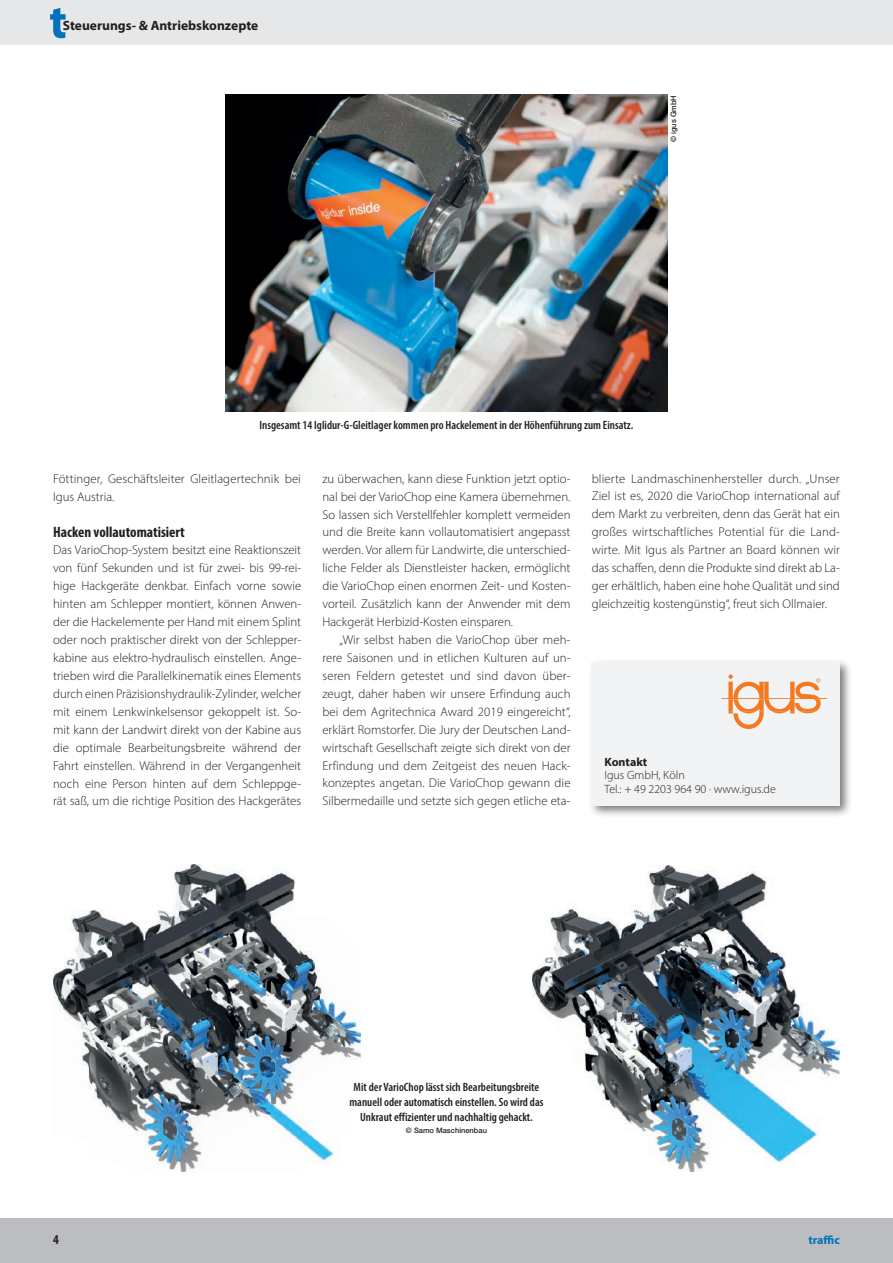
<style>
.page{position:relative;width:893px;height:1263px;background:#fff}
.page>*{position:absolute;margin:0;border:0;box-sizing:border-box;transform-origin:0 0}
.t1{font:700 condensed 15px "Myriad Pro";color:#231f20}
.t2{font:700 13.5px "Myriad Pro";color:#231f20}
.t3{font:700 condensed 13.5px "Myriad Pro";color:#231f20}
.t4{font:300 12.75px/18px "Myriad Pro";color:#231f20;text-align:justify}
.t5{font:600 condensed 12px/15px "Myriad Pro";color:#231f20;text-align:center}
.t6{font:300 12px/13.5px "Myriad Pro";color:#231f20}
.t7{font:700 12px "Myriad Pro";color:#231f20}
.t8{font:700 12px "Myriad Pro";color:#0072bc}
.t9{font:500 7.5px "Helvetica Neue LT Std";color:#231f20}
</style>
<div class="page">
<img style="left:225px;top:94px;width:443px;height:317px">
<div style="left:588px;top:658px;width:264px;height:160px;background:#231f20;opacity:.6"></div>
<div style="left:592px;top:662px;width:248px;height:143px;background:#f2f3f4"></div>
<svg style="left:722px;top:674px;width:105px;height:55px"></svg>
<img style="left:53px;top:864px;width:308px;height:307px">
<img style="left:532px;top:865px;width:308px;height:306px">
<div style="left:0;top:1218px;width:893px;height:45px;background:#bcbdc0"></div>
<div style="left:0;top:0;width:893px;height:45px;background:#e6e7e9"></div>
<svg style="left:50px;top:8px;width:16px;height:30px"></svg>
<p class="t2" style="left:63px;top:17px;width:197px">Steuerungs- &amp; Antriebskonzepte</p>
<p class="t9" style="left:669px;top:142px;width:48px;rotate:-90deg">© igus GmbH</p>
<p class="t5" style="left:260px;top:417px;width:375px">Insgesamt 14 Iglidur-G-Gleitlager kommen pro Hackelement in der Höhenführung zum Einsatz.</p>
<p class="t4" style="left:53px;top:469px;width:249px">Föttinger, Geschäftsleiter Gleitlagertechnik bei<br>Igus Austria.</p>
<p class="t1" style="left:53px;top:522px;width:133px">Hacken vollautomatisiert</p>
<p class="t4" style="left:53px;top:541px;width:250px">Das VarioChop-System besitzt eine Reaktionszeit von fünf Sekunden und ist für zwei- bis 99-rei&shy;hige Hackgeräte denkbar. Einfach vorne sowie hinten am Schlepper montiert, können Anwen&shy;der die Hackelemente per Hand mit einem Splint oder noch praktischer direkt von der Schlepper&shy;kabine aus elektro-hydraulisch einstellen. Ange&shy;trieben wird die Parallelkinematik eines Elements durch einen Präzisionshydraulik-Zylinder, welcher mit einem Lenkwinkelsensor gekoppelt ist. So&shy;mit kann der Landwirt direkt von der Kabine aus die optimale Bearbeitungsbreite während der Fahrt einstellen. Während in der Vergangenheit noch eine Person hinten auf dem Schleppge&shy;rät saß, um die richtige Position des Hackgerätes</p>
<p class="t4" style="left:322px;top:469px;width:250px">zu überwachen, kann diese Funktion jetzt optio&shy;nal bei der VarioChop eine Kamera übernehmen.<br>So lassen sich Verstellfehler komplett vermeiden und die Breite kann vollautomatisiert angepasst werden. Vor allem für Landwirte, die unterschied&shy;liche Felder als Dienstleister hacken, ermöglicht die VarioChop einen enormen Zeit- und Kosten&shy;vorteil. Zusätzlich kann der Anwender mit dem Hackgerät Herbizid-Kosten einsparen.</p>
<p class="t4" style="left:322px;top:631px;width:250px;text-indent:17px">„Wir selbst haben die VarioChop über meh&shy;rere Saisonen und in etlichen Kulturen auf un&shy;seren Feldern getestet und sind davon über&shy;zeugt, daher haben wir unsere Erfindung auch bei dem Agritechnica Award 2019 eingereicht“, erklärt Romstorfer. Die Jury der Deutschen Land&shy;wirtschaft Gesellschaft zeigte sich direkt von der Erfindung und dem Zeitgeist des neuen Hack&shy;konzeptes angetan. Die VarioChop gewann die Silbermedaille und setzte sich gegen etliche eta-</p>
<p class="t4" style="left:592px;top:469px;width:250px">blierte Landmaschinenhersteller durch. „Unser Ziel ist es, 2020 die VarioChop international auf dem Markt zu verbreiten, denn das Gerät hat ein großes wirtschaftliches Potential für die Land&shy;wirte. Mit Igus als Partner an Board können wir das schaffen, denn die Produkte sind direkt ab La&shy;ger erhältlich, haben eine hohe Qualität und sind gleichzeitig kostengünstig“, freut sich Ollmaier.</p>
<p class="t7" style="left:604px;top:754px;width:44px">Kontakt</p>
<p class="t6" style="left:604px;top:768px;width:173px">Igus GmbH, Köln<br>Tel.: + 49 2203 964 90 · www.igus.de</p>
<p class="t5" style="left:349px;top:1079px;width:195px">Mit der VarioChop lässt sich Bearbeitungsbreite manuell oder automatisch einstellen. So wird das<br>Unkraut effizienter und nachhaltig gehackt.</p>
<p class="t9" style="left:406px;top:1126px;width:83px">© Samo Maschinenbau</p>
<p class="t3" style="left:53px;top:1231px;width:7px">4</p>
<p class="t8" style="left:808px;top:1232px;width:33px">traffic</p>
</div>
